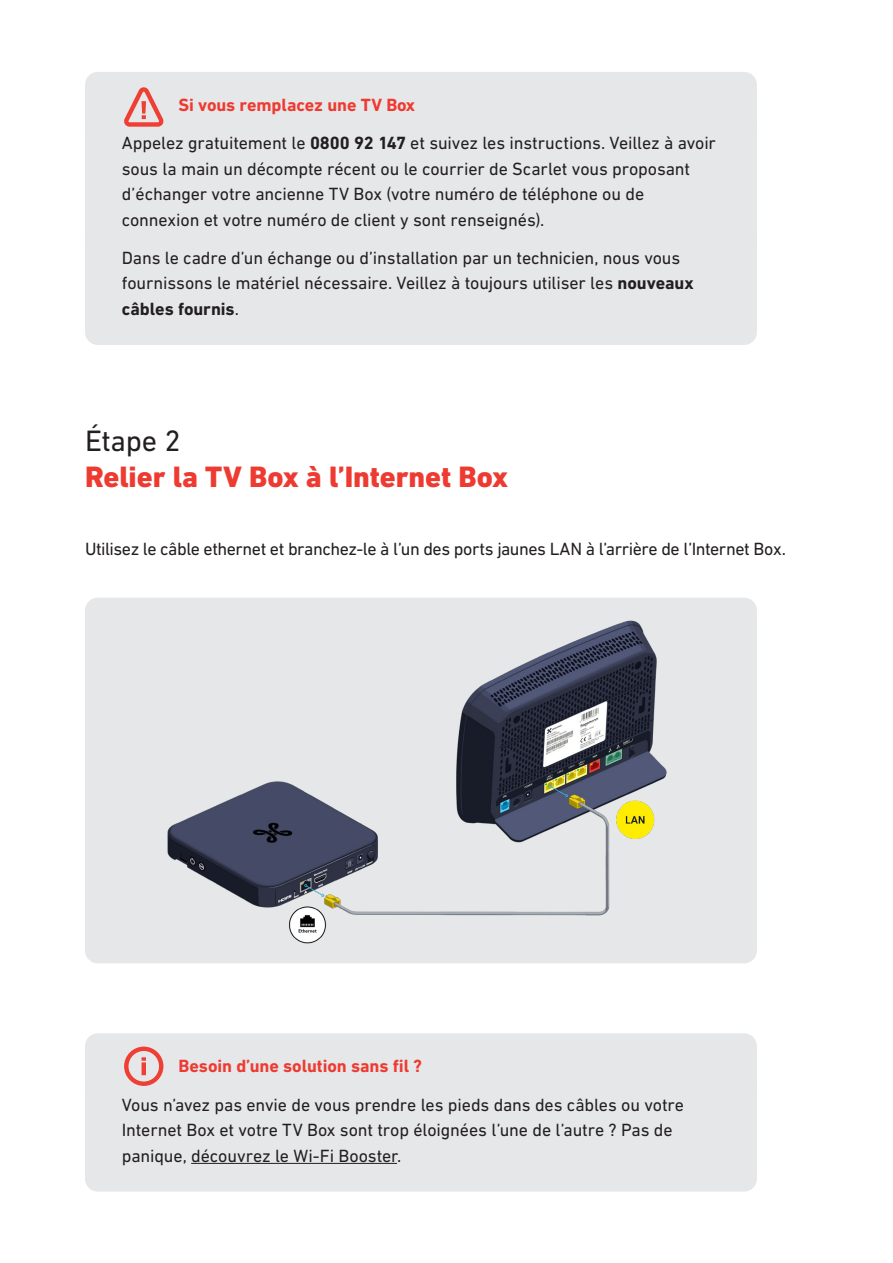
<style>
.page{position:relative;width:893px;height:1263px;background:#fff}
.page>*{position:absolute;margin:0;border:0;box-sizing:border-box;transform-origin:0 0}
.Titre_1{font:800 30px/36px "DIN Next LT Pro";letter-spacing:-.005em;color:#ee3b32}
.Body_copy_cadre{font:18px/25.5px "DIN Next LT Pro";letter-spacing:-.01em;color:#231f20}
.Body_copy{font:18px "DIN Next LT Pro";letter-spacing:-.025em;color:#231f20}
.Body_copy_cadre-2{font:700 18px "DIN Next LT Pro";letter-spacing:-.005em;color:#ee3b32}
.s1{font-weight:700}
.s2{font-weight:400;color:#231f20}
</style>
<div class="page">
<div style="left:85px;top:72px;width:672px;height:69px;background:#e6e7e9;border-radius:13px"></div>
<div style="left:85px;top:110px;width:672px;height:146px;background:#e6e7e9;border-radius:13px"></div>
<div style="left:85px;top:225px;width:672px;height:120px;background:#e6e7e9;border-radius:13px"></div>
<div style="left:85px;top:1033px;width:672px;height:69px;background:#e6e7e9;border-radius:13px"></div>
<div style="left:85px;top:1071px;width:672px;height:120px;background:#e6e7e9;border-radius:13px"></div>
<hr style="left:191px;top:1163px;width:206px;height:1px;background:#231f20">
<svg style="left:124px;top:87px;width:40px;height:40px"></svg>
<div style="left:85px;top:598px;width:672px;height:365px;background:#e6e7e9;border-radius:13px"></div>
<img style="left:167px;top:620px;width:500px;height:324px">
<svg style="left:124px;top:1046px;width:39px;height:40px"></svg>
<p class="Body_copy_cadre-2" style="left:178px;top:94px;width:238px">Si vous remplacez une TV Box</p>
<p class="Body_copy_cadre" style="left:122px;top:130px;width:596px">Appelez gratuitement le <span class="s1">0800 92 147</span> et suivez les instructions. Veillez à avoir sous la main un décompte récent ou le courrier de Scarlet vous proposant d’échanger votre ancienne TV Box (votre numéro de téléphone ou de connexion et votre numéro de client y sont renseignés).</p>
<p class="Body_copy_cadre" style="left:122px;top:245px;width:573px">Dans le cadre d’un échange ou d’installation par un technicien, nous vous fournissons le matériel nécessaire. Veillez à toujours utiliser les <span class="s1">nouveaux câbles fournis</span>.</p>
<p class="Titre_1" style="left:85px;top:422px;width:425px"><span class="s2">Étape 2<br></span>Relier la TV Box à l’Internet Box</p>
<p class="Body_copy" style="left:85px;top:538px;width:703px">Utilisez le câble ethernet et branchez-le à l’un des ports jaunes LAN à l’arrière de l’Internet Box.</p>
<p class="Body_copy_cadre-2" style="left:178px;top:1056px;width:245px">Besoin d’une solution sans fil ?</p>
<p class="Body_copy_cadre" style="left:122px;top:1091px;width:564px">Vous n’avez pas envie de vous prendre les pieds dans des câbles ou votre<br>Internet Box et votre TV Box sont trop éloignées l’une de l’autre ? Pas de panique, découvrez le Wi-Fi Booster.</p>
</div>
